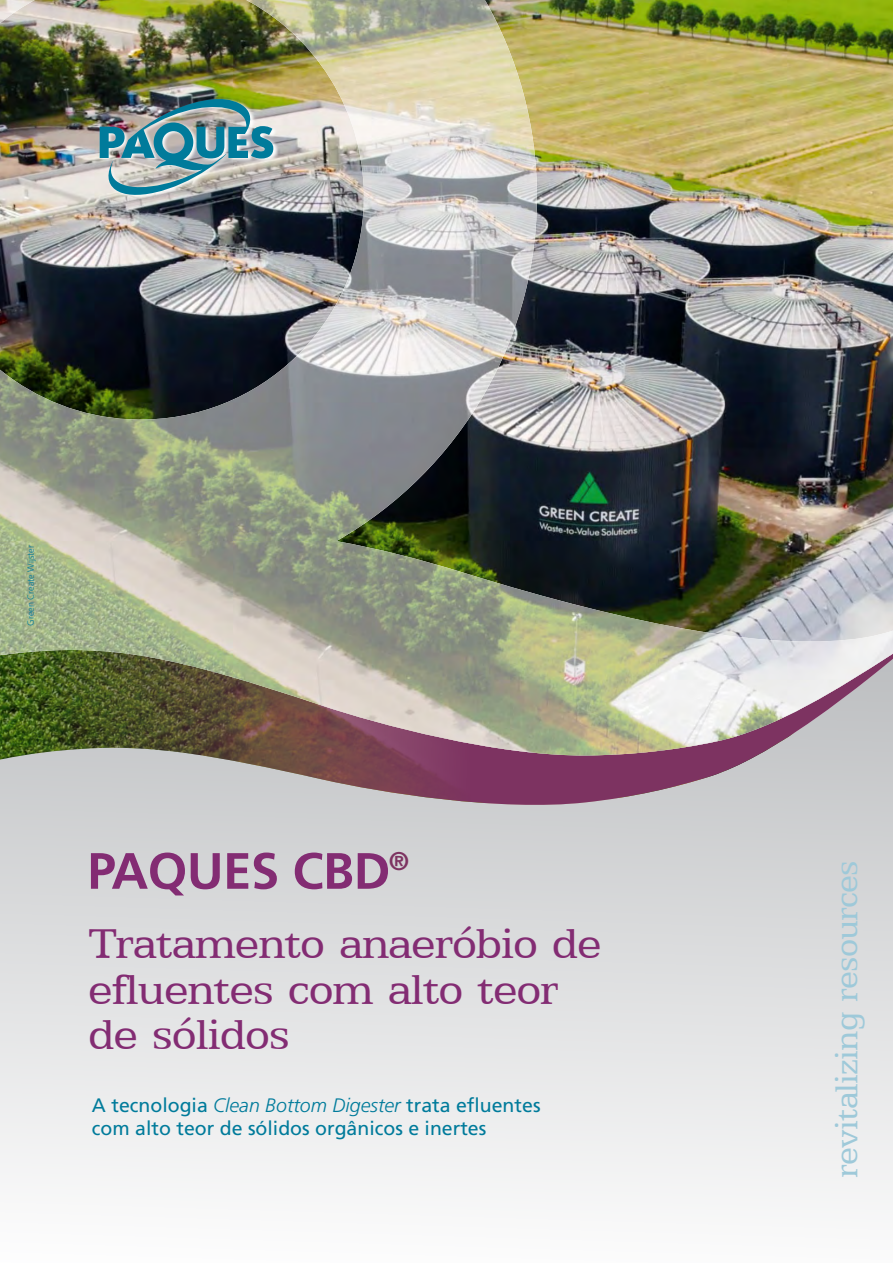
<style>
.page{position:relative;width:893px;height:1263px;background:#fff}
.page>*{position:absolute;margin:0;border:0;box-sizing:border-box;transform-origin:0 0}
.t1{font:700 51px "Frutiger LT Std";letter-spacing:-.01em;color:#832c73}
.t2{font:47.25px/45.8px "Egyptian 505 BT";letter-spacing:-.03em;color:#832c73;scale:1.04 1}
.t3{font:36px "Egyptian 505 BT";letter-spacing:-.025em;color:#9ec9d9}
.t4{font:19.5px/23.1px "Frutiger LT Std";color:#007b9b}
.t5{font:300 9px "Frutiger LT Std";color:#007b9b}
.s1{font-weight:300;font-style:italic}
</style>
<div class="page">
<svg style="left:0;top:756px;width:893px;height:447px"></svg>
<svg style="left:2px;top:756px;width:891px;height:56px;background:#af99a6"></svg>
<img style="left:0;top:0;width:893px;height:657px">
<img style="left:100px;top:99px;width:173px;height:103px">
<img style="left:2px;top:641px;width:891px;height:115px">
<p class="t5" style="left:27px;top:626px;width:82px;rotate:-90deg">Green Create Wijster</p>
<h1 class="t1" style="left:87px;top:850px;width:323px">PAQUES CBD<sup>®</sup></h1>
<h2 class="t2" style="left:88px;top:923px;width:495px">Tratamento anaeróbio de efluentes com alto teor de sólidos</h2>
<p class="t4" style="left:92px;top:1095px;width:450px">A tecnologia <span class="s1">Clean Bottom Digester</span> trata efluentes com alto teor de sólidos orgânicos e inertes</p>
<h3 class="t3" style="left:830px;top:1177px;width:319px;rotate:-90deg">revitalizing resources</h3>
</div>
